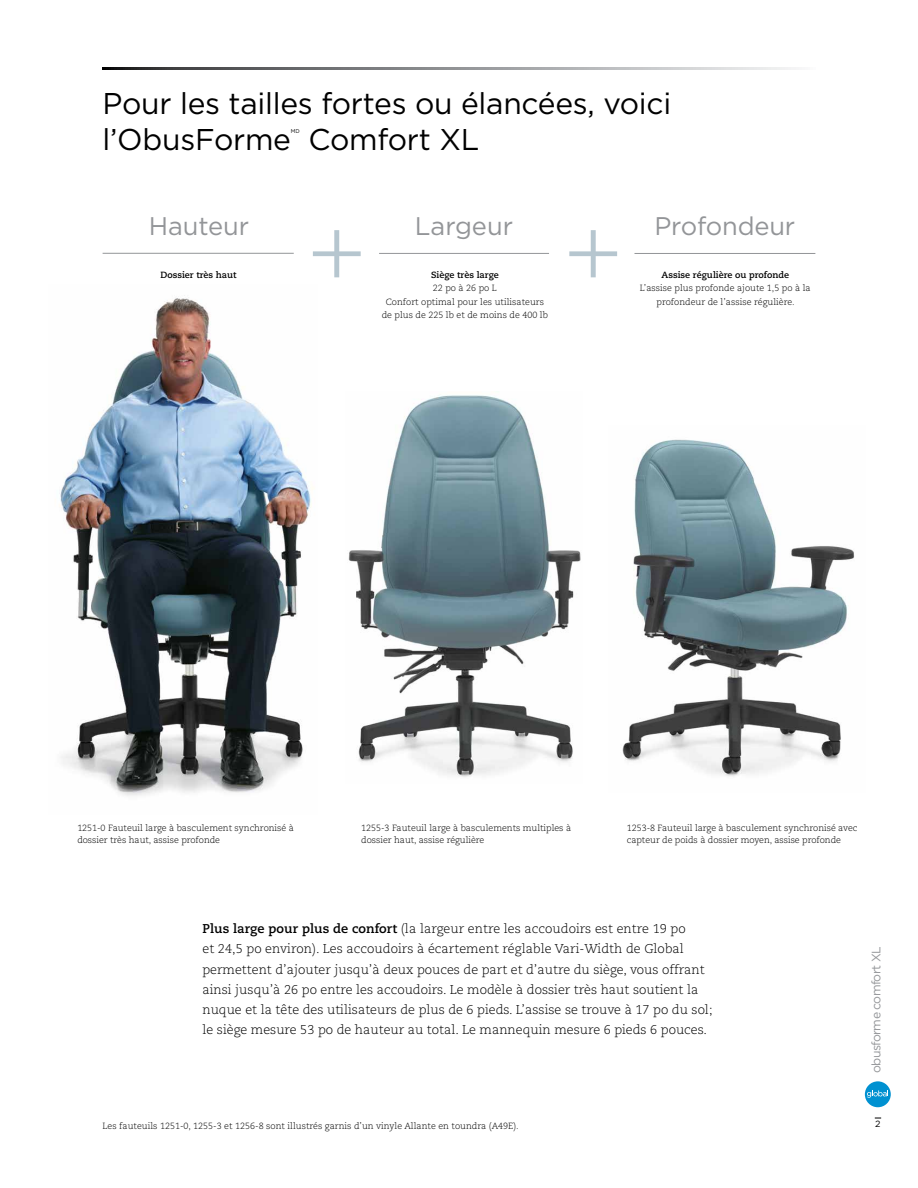
<style>
.page{position:relative;width:918px;height:1188px;background:#fff}
.page>*{position:absolute;margin:0;border:0;box-sizing:border-box;transform-origin:0 0}
.t1{font:300 98.7px "Gotham";color:#b6c6cf}
.t2{font:30px/36px "Gotham";letter-spacing:-.01em;color:#000}
.t3{font:25.5px "Gotham";letter-spacing:-.01em;color:#939598}
.t4{font:300 12.75px/20.2px "Caecilia LT Std";color:#000}
.t5{font:12.3px "Gotham";letter-spacing:-.05em;color:#939598}
.t6{font:300 9px/12px "Caecilia LT Std";letter-spacing:-.005em;color:#000}
.t7{font:700 9px "Caecilia LT Std";color:#000}
.t8{font:9px "Gotham";color:#000}
.t9{font:5.4px "Gotham";color:#000}
.s1{font-weight:700}
</style>
<div class="page">
<img style="left:59px;top:295px;width:254px;height:501px">
<img style="left:622px;top:439px;width:232px;height:338px">
<img style="left:348px;top:395px;width:233px;height:382px">
<svg style="left:103px;top:68px;width:693px;height:1px"></svg>
<hr style="left:103px;top:253px;width:191px;height:1px;background:#939598">
<hr style="left:379px;top:253px;width:170px;height:1px;background:#939598">
<hr style="left:634px;top:253px;width:181px;height:1px;background:#939598">
<div style="left:865px;top:1081px;width:26px;height:26px;background:#0091d1;border-radius:50%"></div>
<svg style="left:867px;top:1090px;width:21px;height:8px"></svg>
<h2 class="t2" style="left:103px;top:85px;width:570px">Pour les tailles fortes ou élancées, voici l’ObusForme</h2>
<p class="t9" style="left:291px;top:128px;width:11px">MD</p>
<h2 class="t2" style="left:308px;top:121px;width:173px">Comfort XL</h2>
<h3 class="t3" style="left:149px;top:210px;width:102px">Hauteur</h3>
<p class="t7" style="left:160px;top:269px;width:78px">Dossier très haut</p>
<h3 class="t3" style="left:415px;top:210px;width:100px">Largeur</h3>
<p class="t7" style="left:431px;top:269px;width:69px">Siège très large</p>
<p class="t6" style="left:382px;top:281px;width:168px;line-height:13.5px;text-align:center">22 po à 26 po L<br>Confort optimal pour les utilisateurs de plus de 225 lb et de moins de 400 lb</p>
<h1 class="t1" style="left:306px;top:191px;width:63px">+</h1>
<h1 class="t1" style="left:563px;top:191px;width:63px">+</h1>
<h3 class="t3" style="left:654px;top:210px;width:142px">Profondeur</h3>
<p class="t7" style="left:662px;top:269px;width:129px">Assise régulière ou profonde</p>
<p class="t6" style="left:640px;top:282px;width:172px">L’assise plus profonde ajoute 1,5 po à la</p>
<p class="t6" style="left:657px;top:296px;width:139px">profondeur de l’assise régulière.</p>
<p class="t6" style="left:77px;top:822px;width:218px">1251-0 Fauteuil large à basculement synchronisé à dossier très haut, assise profonde</p>
<p class="t6" style="left:361px;top:822px;width:211px">1255-3 Fauteuil large à basculements multiples à dossier haut, assise régulière</p>
<p class="t6" style="left:627px;top:822px;width:232px">1253-8 Fauteuil large à basculement synchronisé avec capteur de poids à dossier moyen, assise profonde</p>
<p class="t4" style="left:202px;top:919px;width:512px"><span class="s1">Plus large pour plus de confort</span> (la largeur entre les accoudoirs est entre 19 po<br>et 24,5 po environ). Les accoudoirs à écartement réglable Vari-Width de Global permettent d’ajouter jusqu’à deux pouces de part et d’autre du siège, vous offrant ainsi jusqu’à 26 po entre les accoudoirs. Le modèle à dossier très haut soutient la nuque et la tête des utilisateurs de plus de 6 pieds. L’assise se trouve à 17 po du sol; le siège mesure 53 po de hauteur au total. Le mannequin mesure 6 pieds 6 pouces.</p>
<p class="t6" style="left:103px;top:1120px;width:418px">Les fauteuils 1251-0, 1255-3 et 1256-8 sont illustrés garnis d’un vinyle Allante en toundra (A49E).</p>
<h3 class="t5" style="left:868px;top:1073px;width:128px;rotate:-90deg">obusforme comfort XL</h3>
<p class="t8" style="left:875px;top:1119px;width:7px">2</p>
</div>
